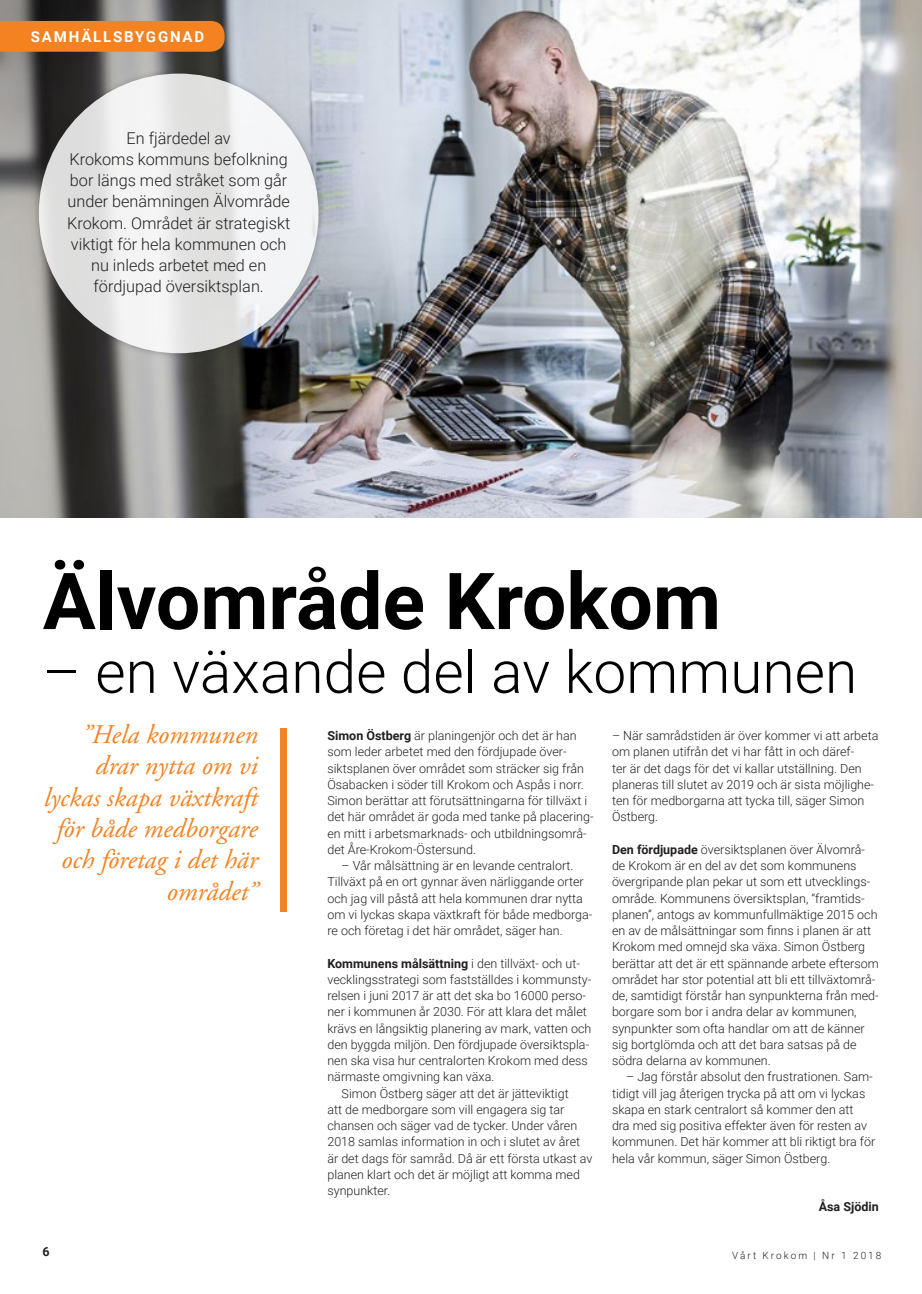
<style>
.page{position:relative;width:922px;height:1294px;background:#fff}
.page>*{position:absolute;margin:0;border:0;box-sizing:border-box;transform-origin:0 0}
.t1{font:700 78.62px "Roboto";color:#000001}
.t2{font:300 58.62px "Roboto";color:#000001}
.t3{font:italic 26.88px/31.4px "Adobe Garamond";color:#f58220;text-align:right}
.t4{font:300 16.25px/21.2px "Roboto";color:#231f20;text-align:center}
.t5{font:700 15px "Roboto";letter-spacing:.12em;color:#fff}
.t6{font:300 12.5px/16.2px "Roboto";color:#231f20}
.t7{font:700 12.5px "Roboto";color:#231f20}
.t8{font:300 10px "Roboto";letter-spacing:.2em;color:#231f20}
.s1{font-weight:700}
.s2{font-weight:300}
</style>
<div class="page">
<img style="left:0;top:0;width:921px;height:517px">
<div style="left:32px;top:67px;width:293px;height:292px;background:#231f20;opacity:.3"></div>
<div style="left:39px;top:74px;width:279px;height:279px;background:linear-gradient(to bottom,#eaeaeb,#eaeaea);border-radius:50%"></div>
<div style="left:280px;top:728px;width:7px;height:184px;background:#f58220"></div>
<div style="left:0;top:21px;width:224px;height:31px;background:#f58220"></div>
<p class="t5" style="left:31px;top:26px;width:175px">SAMHÄLLSBYGGNAD</p>
<h3 class="t4" style="left:67px;top:127px;width:224px">En fjärdedel av<br>Krokoms kommuns befolkning bor längs med stråket som går under benämningen Älvområde<br>Krokom. Området är strategiskt viktigt för hela kommunen och nu inleds arbetet med en fördjupad översiktsplan.</h3>
<h1 class="t1" style="left:43px;top:546px;width:679px">Älvområde Krokom</h1>
<h2 class="t2" style="left:43px;top:631px;width:815px">– en växande del av kommunen</h2>
<h3 class="t3" style="left:44px;top:719px;width:215px">”Hela kommunen drar nytta om vi lyckas skapa växtkraft för både medborgare och företag i det här området”</h3>
<p class="t6" style="left:327px;top:727px;width:267px"><span class="s1">Simon Östberg</span> är planingenjör och det är han som leder arbetet med den fördjupade över&shy;siktsplanen över området som sträcker sig från Ösabacken i söder till Krokom och Aspås i norr.<br>Simon berättar att förutsättningarna för tillväxt i det här området är goda med tanke på placering&shy;en mitt i arbetsmarknads- och utbildningsområ&shy;det Åre-Krokom-Östersund.</p>
<p class="t6" style="left:327px;top:857px;width:266px;text-indent:14px">– Vår målsättning är en levande centralort.<br>Tillväxt på en ort gynnar även närliggande orter och jag vill påstå att hela kommunen drar nytta om vi lyckas skapa växtkraft för både medborga&shy;re och företag i det här området, säger han.</p>
<p class="t7" style="left:327px;top:954px;width:254px">Kommunens målsättning <span class="s2">i den tillväxt- och ut-</span></p>
<p class="t6" style="left:327px;top:970px;width:265px">vecklingsstrategi som fastställdes i kommunsty-</p>
<p class="t6" style="left:327px;top:987px;width:260px">relsen i juni 2017 är att det ska bo 16000 perso-</p>
<p class="t6" style="left:327px;top:1003px;width:261px">ner i kommunen år 2030. För att klara det målet</p>
<p class="t6" style="left:327px;top:1019px;width:265px">krävs en långsiktig planering av mark, vatten och</p>
<p class="t6" style="left:327px;top:1035px;width:263px">den byggda miljön. Den fördjupade översiktspla-</p>
<p class="t6" style="left:327px;top:1052px;width:262px">nen ska visa hur centralorten Krokom med dess</p>
<p class="t6" style="left:327px;top:1068px;width:168px">närmaste omgivning kan växa.</p>
<p class="t6" style="left:341px;top:1084px;width:228px">Simon Östberg säger att det är jätteviktigt</p>
<p class="t6" style="left:327px;top:1100px;width:238px">att de medborgare som vill engagera sig tar</p>
<p class="t6" style="left:327px;top:1117px;width:251px">chansen och säger vad de tycker. Under våren</p>
<p class="t6" style="left:327px;top:1133px;width:254px">2018 samlas information in och i slutet av året</p>
<p class="t6" style="left:327px;top:1149px;width:266px">är det dags för samråd. Då är ett första utkast av</p>
<p class="t6" style="left:327px;top:1165px;width:254px">planen klart och det är möjligt att komma med</p>
<p class="t6" style="left:327px;top:1182px;width:64px">synpunkter.</p>
<p class="t6" style="left:612px;top:727px;width:268px">– När samrådstiden är över kommer vi att arbeta om planen utifrån det vi har fått in och däref-<br>ter är det dags för det vi kallar utställning. Den planeras till slutet av 2019 och är sista möjlighe&shy;ten för medborgarna att tycka till, säger Simon Östberg.</p>
<p class="t6" style="left:612px;top:840px;width:268px"><span class="s1">Den fördjupade</span> översiktsplanen över Älvområ&shy;de Krokom är en del av det som kommunens övergripande plan pekar ut som ett utvecklings&shy;område. Kommunens översiktsplan, ”framtids&shy;planen”, antogs av kommunfullmäktige 2015 och en av de målsättningar som finns i planen är att Krokom med omnejd ska växa. Simon Östberg berättar att det är ett spännande arbete eftersom området har stor potential att bli ett tillväxtområ&shy;de, samtidigt förstår han synpunkterna från med&shy;borgare som bor i andra delar av kommunen, synpunkter som ofta handlar om att de känner sig bortglömda och att det bara satsas på de södra delarna av kommunen.</p>
<p class="t6" style="left:612px;top:1068px;width:265px;text-indent:14px">– Jag förstår absolut den frustrationen. Sam&shy;tidigt vill jag återigen trycka på att om vi lyckas skapa en stark centralort så kommer den att<br>dra med sig positiva effekter även för resten av kommunen. Det här kommer att bli riktigt bra för hela vår kommun, säger Simon Östberg.</p>
<p class="t7" style="left:818px;top:1198px;width:62px">Åsa Sjödin</p>
<p class="t7" style="left:43px;top:1243px;width:9px">6</p>
<p class="t8" style="left:731px;top:1247px;width:151px">Vårt Krokom | Nr 1 2018</p>
</div>
